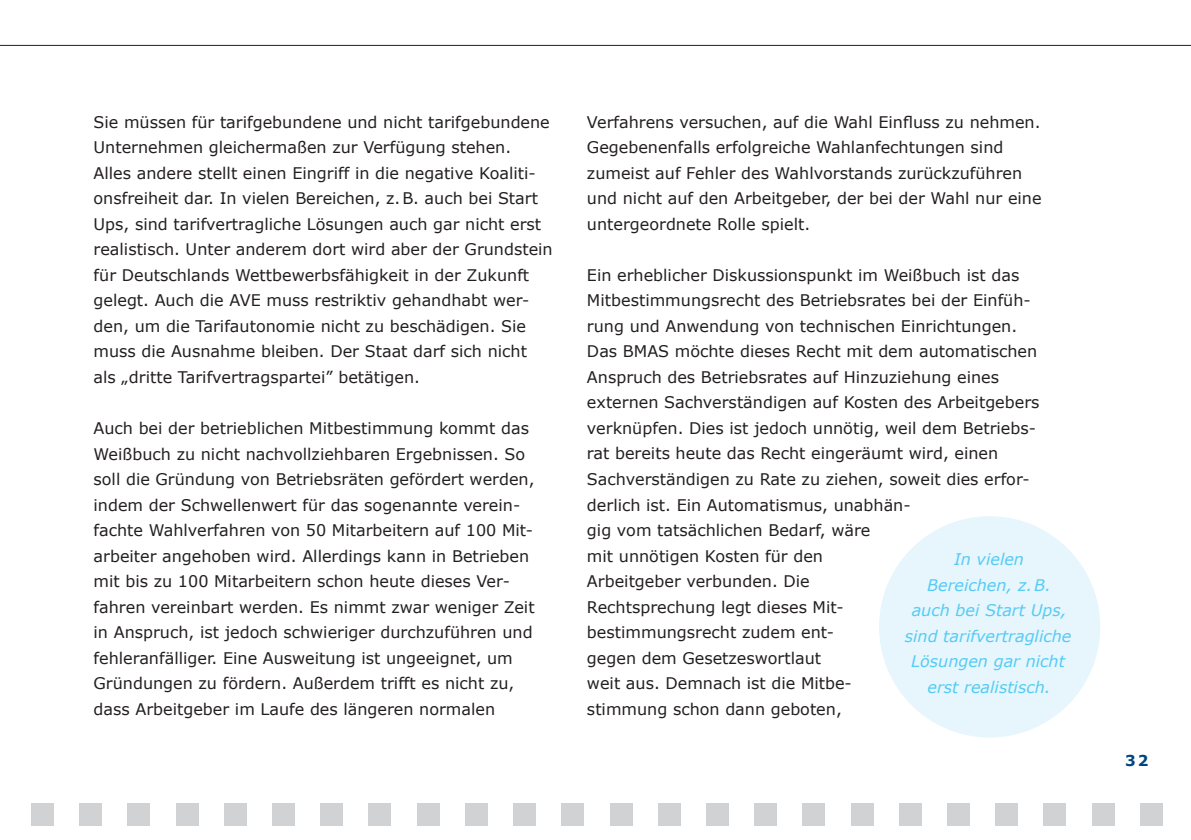
<style>
.page{position:relative;width:1191px;height:840px;background:#fff}
.page>*{position:absolute;margin:0;border:0;box-sizing:border-box;transform-origin:0 0}
.t1{font:16px/25.6px "Verdana";color:#231f20}
.t2{font:italic 16px/25.6px "Verdana";color:#56cbf5;text-align:center}
.t3{font:700 15px "Verdana";color:#004684}
</style>
<div class="page">
<div style="left:31px;top:802px;width:23px;height:23px;background:#d1d2d4"></div>
<div style="left:79px;top:802px;width:23px;height:23px;background:#d1d2d4"></div>
<div style="left:128px;top:802px;width:22px;height:23px;background:#d1d2d4"></div>
<div style="left:176px;top:802px;width:22px;height:23px;background:#d1d2d4"></div>
<div style="left:224px;top:802px;width:23px;height:23px;background:#d1d2d4"></div>
<div style="left:272px;top:802px;width:23px;height:23px;background:#d1d2d4"></div>
<div style="left:320px;top:802px;width:23px;height:23px;background:#d1d2d4"></div>
<div style="left:369px;top:802px;width:22px;height:23px;background:#d1d2d4"></div>
<div style="left:417px;top:802px;width:22px;height:23px;background:#d1d2d4"></div>
<div style="left:465px;top:802px;width:23px;height:23px;background:#d1d2d4"></div>
<div style="left:513px;top:802px;width:23px;height:23px;background:#d1d2d4"></div>
<div style="left:561px;top:802px;width:23px;height:23px;background:#d1d2d4"></div>
<div style="left:609px;top:802px;width:23px;height:23px;background:#d1d2d4"></div>
<div style="left:658px;top:802px;width:22px;height:23px;background:#d1d2d4"></div>
<div style="left:706px;top:802px;width:23px;height:23px;background:#d1d2d4"></div>
<div style="left:754px;top:802px;width:23px;height:23px;background:#d1d2d4"></div>
<div style="left:802px;top:802px;width:23px;height:23px;background:#d1d2d4"></div>
<div style="left:850px;top:802px;width:23px;height:23px;background:#d1d2d4"></div>
<div style="left:899px;top:802px;width:22px;height:23px;background:#d1d2d4"></div>
<div style="left:947px;top:802px;width:22px;height:23px;background:#d1d2d4"></div>
<div style="left:995px;top:802px;width:23px;height:23px;background:#d1d2d4"></div>
<div style="left:1043px;top:802px;width:23px;height:23px;background:#d1d2d4"></div>
<div style="left:1091px;top:802px;width:23px;height:23px;background:#d1d2d4"></div>
<div style="left:1140px;top:802px;width:22px;height:23px;background:#d1d2d4"></div>
<hr style="left:0;top:45px;width:1191px;height:1px;background:#231f20">
<div style="left:879px;top:516px;width:221px;height:221px;background:#e6f6fc;border-radius:50%"></div>
<p class="t1" style="left:94px;top:108px;width:461px">Sie müssen für tarifgebundene und nicht tarifgebundene Unternehmen gleichermaßen zur Verfügung stehen.<br>Alles andere stellt einen Eingriff in die negative Koaliti&shy;onsfreiheit dar. In vielen Bereichen, z.B. auch bei Start Ups, sind tarifvertragliche Lösungen auch gar nicht erst realistisch. Unter anderem dort wird aber der Grundstein für Deutschlands Wettbewerbsfähigkeit in der Zukunft gelegt. Auch die AVE muss restriktiv gehandhabt wer&shy;den, um die Tarifautonomie nicht zu beschädigen. Sie muss die Ausnahme bleiben. Der Staat darf sich nicht als „dritte Tarifvertragspartei” betätigen.</p>
<p class="t1" style="left:94px;top:414px;width:442px">Auch bei der betrieblichen Mitbestimmung kommt das Weißbuch zu nicht nachvollziehbaren Ergebnissen. So soll die Gründung von Betriebsräten gefördert werden, indem der Schwellenwert für das sogenannte verein&shy;fachte Wahlverfahren von 50 Mitarbeitern auf 100 Mit&shy;arbeiter angehoben wird. Allerdings kann in Betrieben mit bis zu 100 Mitarbeitern schon heute dieses Ver&shy;fahren vereinbart werden. Es nimmt zwar weniger Zeit in Anspruch, ist jedoch schwieriger durchzuführen und fehleranfälliger. Eine Ausweitung ist ungeeignet, um Gründungen zu fördern. Außerdem trifft es nicht zu, dass Arbeitgeber im Laufe des längeren normalen</p>
<p class="t1" style="left:587px;top:108px;width:456px">Verfahrens versuchen, auf die Wahl Einfluss zu nehmen.<br>Gegebenenfalls erfolgreiche Wahlanfechtungen sind zumeist auf Fehler des Wahlvorstands zurückzuführen und nicht auf den Arbeitgeber, der bei der Wahl nur eine untergeordnete Rolle spielt.</p>
<p class="t1" style="left:587px;top:261px;width:454px">Ein erheblicher Diskussionspunkt im Weißbuch ist das Mitbestimmungsrecht des Betriebsrates bei der Einfüh&shy;rung und Anwendung von technischen Einrichtungen.<br>Das BMAS möchte dieses Recht mit dem automatischen Anspruch des Betriebsrates auf Hinzuziehung eines externen Sachverständigen auf Kosten des Arbeitgebers verknüpfen. Dies ist jedoch unnötig, weil dem Betriebs&shy;rat bereits heute das Recht eingeräumt wird, einen Sachverständigen zu Rate zu ziehen, soweit dies erfor&shy;derlich ist. Ein Automatismus, unabhän-<br>gig vom tatsächlichen Bedarf, wäre<br>mit unnötigen Kosten für den<br>Arbeitgeber verbunden. Die<br>Rechtsprechung legt dieses Mit-<br>bestimmungsrecht zudem ent-<br>gegen dem Gesetzeswortlaut<br>weit aus. Demnach ist die Mitbe-<br>stimmung schon dann geboten,</p>
<p class="t2" style="left:905px;top:545px;width:168px">In vielen<br>Bereichen, z.B.<br>auch bei Start Ups, sind tarifvertragliche<br>Lösungen gar nicht erst realistisch.</p>
<p class="t3" style="left:1125px;top:750px;width:25px">32</p>
</div>
